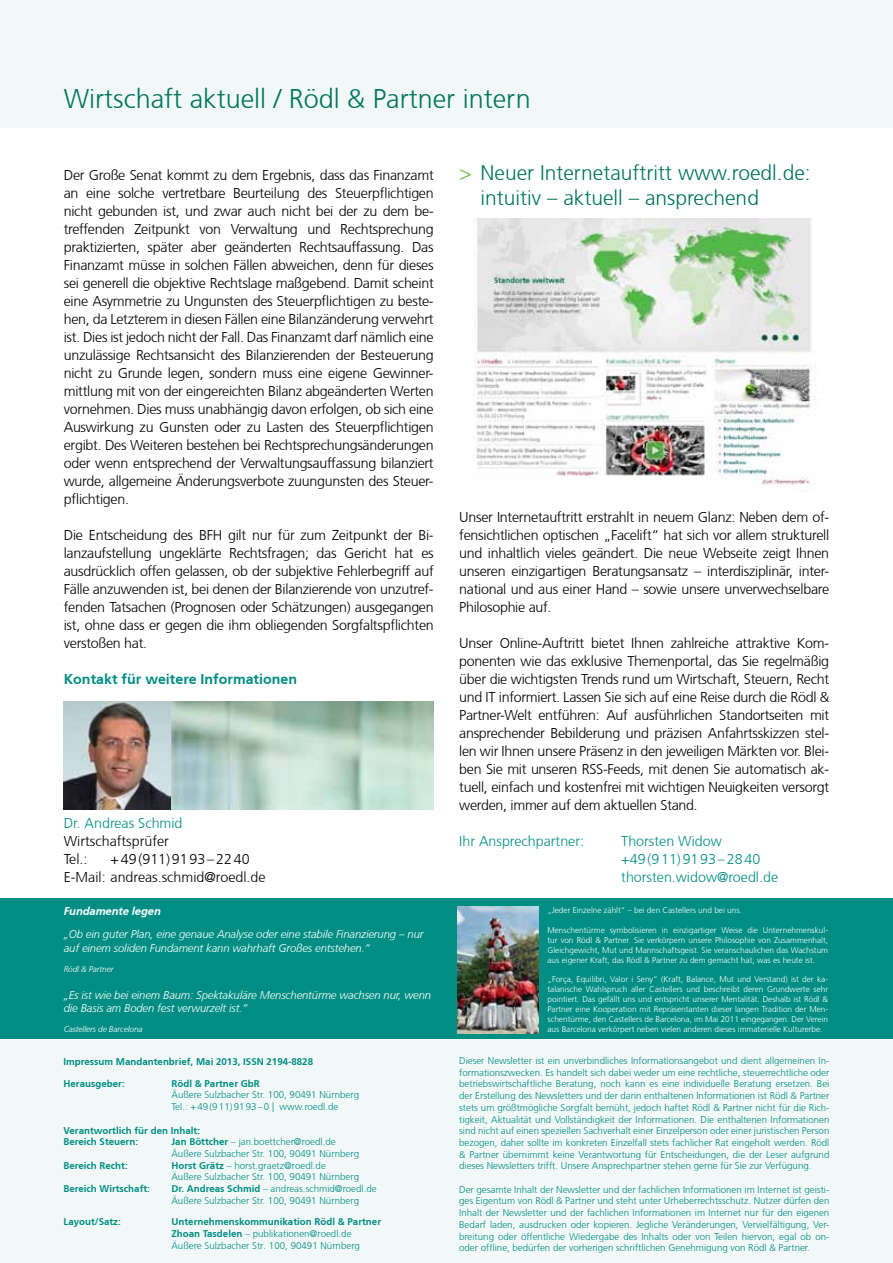
<style>
.page{position:relative;width:893px;height:1263px;background:#fff}
.page>*{position:absolute;margin:0;border:0;box-sizing:border-box;transform-origin:0 0}
.t1{font:300 27px "Frutiger CE";color:#00755c}
.t2{font:300 21px/25.2px "Frutiger CE";color:#00755c}
.t3{font:300 14.25px/18px "Frutiger CE";letter-spacing:-.02em;color:#000;text-align:justify}
.t4{font:300 14.25px/18px "Frutiger CE";color:#008e84}
.t5{font:300 14.25px/18px "Frutiger CE";color:#000}
.t6{font:700 14.25px "Frutiger CE";color:#008e84}
.t7{font:italic 300 11.25px/13.5px "Frutiger CE";letter-spacing:-.01em;color:#fff}
.t8{font:italic 700 11.25px "Frutiger CE";letter-spacing:-.01em;color:#fff}
.t9{font:300 9.75px/11.7px "Frutiger CE";color:#008e84}
.t10{font:700 9.75px/11.7px "Frutiger CE";color:#008e84}
.t11{font:300 8.25px/9.9px "Frutiger CE";color:#fff;text-align:justify}
.t12{font:italic 300 8.25px "Frutiger CE";letter-spacing:-.01em;color:#fff}
.s1{font-weight:700}
.s2{color:#72bf44}
</style>
<div class="page">
<div style="left:0;top:0;width:893px;height:128px;background:#f2f8f7"></div>
<div style="left:0;top:898px;width:893px;height:142px;background:#008e84"></div>
<img style="left:457px;top:906px;width:82px;height:127px">
<div style="left:0;top:1040px;width:893px;height:223px;background:#f2f8f7"></div>
<img style="left:170px;top:702px;width:264px;height:107px">
<img style="left:64px;top:702px;width:106px;height:107px">
<img style="left:474px;top:218px;width:342px;height:267px">
<h1 class="t1" style="left:64px;top:83px;width:468px">Wirtschaft aktuell / Rödl &amp; Partner intern</h1>
<p class="t3" style="left:64px;top:166px;width:371px">Der Große Senat kommt zu dem Ergebnis, dass das Finanzamt an eine solche vertretbare Beurteilung des Steuerpflichtigen nicht gebunden ist, und zwar auch nicht bei der zu dem be&shy;treffenden Zeitpunkt von Verwaltung und Rechtsprechung praktizierten, später aber geänderten Rechtsauffassung. Das Finanzamt müsse in solchen Fällen abweichen, denn für dieses sei generell die objektive Rechtslage maßgebend. Damit scheint eine Asymmetrie zu Ungunsten des Steuerpflichtigen zu beste&shy;hen, da Letzterem in diesen Fällen eine Bilanzänderung verwehrt ist. Dies ist jedoch nicht der Fall. Das Finanzamt darf nämlich eine unzulässige Rechtsansicht des Bilanzierenden der Besteuerung nicht zu Grunde legen, sondern muss eine eigene Gewinner&shy;mittlung mit von der eingereichten Bilanz abgeänderten Werten vornehmen. Dies muss unabhängig davon erfolgen, ob sich eine Auswirkung zu Gunsten oder zu Lasten des Steuerpflichtigen ergibt. Des Weiteren bestehen bei Rechtsprechungsänderungen oder wenn entsprechend der Verwaltungsauffassung bilanziert wurde, allgemeine Änderungsverbote zuungunsten des Steuer&shy;pflichtigen.</p>
<p class="t3" style="left:64px;top:526px;width:371px">Die Entscheidung des BFH gilt nur für zum Zeitpunkt der Bi&shy;lanzaufstellung ungeklärte Rechtsfragen; das Gericht hat es ausdrücklich offen gelassen, ob der subjektive Fehlerbegriff auf Fälle anzuwenden ist, bei denen der Bilanzierende von unzutref&shy;fenden Tatsachen (Prognosen oder Schätzungen) ausgegangen ist, ohne dass er gegen die ihm obliegenden Sorgfaltspflichten verstoßen hat.</p>
<p class="t6" style="left:64px;top:671px;width:235px">Kontakt für weitere Informationen</p>
<p class="t4" style="left:64px;top:814px;width:120px">Dr. Andreas Schmid</p>
<p class="t5" style="left:64px;top:832px;width:107px">Wirtschaftsprüfer<br>Tel.:</p>
<p class="t5" style="left:64px;top:850px;width:203px;text-indent:47px">+49(911)9193–2240<br>E-Mail: andreas.schmid@roedl.de</p>
<p class="t8" style="left:64px;top:904px;width:99px">Fundamente legen</p>
<p class="t7" style="left:64px;top:928px;width:361px">„Ob ein guter Plan, eine genaue Analyse oder eine stabile Finanzierung – nur auf einem soliden Fundament kann wahrhaft Großes entstehen.“</p>
<p class="t12" style="left:64px;top:964px;width:51px">Rödl &amp; Partner</p>
<p class="t7" style="left:64px;top:988px;width:369px">„Es ist wie bei einem Baum: Spektakuläre Menschentürme wachsen nur, wenn die Basis am Boden fest verwurzelt ist.“</p>
<p class="t12" style="left:64px;top:1024px;width:80px">Castellers de Barcelona</p>
<p class="t10" style="left:64px;top:1056px;width:251px">Impressum Mandantenbrief, Mai 2013, ISSN 2194-8828</p>
<p class="t10" style="left:64px;top:1077px;width:63px">Herausgeber:</p>
<p class="t10" style="left:172px;top:1077px;width:90px">Rödl &amp; Partner GbR</p>
<p class="t9" style="left:171px;top:1089px;width:189px">Äußere Sulzbacher Str. 100, 90491 Nürnberg<br>Tel.: +49(911)9193–0 | www.roedl.de</p>
<p class="t10" style="left:63px;top:1124px;width:138px">Verantwortlich für den Inhalt:<br>Bereich Steuern:</p>
<p class="t9" style="left:171px;top:1136px;width:189px"><span class="s1">Jan Böttcher</span> – jan.boettcher@roedl.de<br>Äußere Sulzbacher Str. 100, 90491 Nürnberg</p>
<p class="t10" style="left:63px;top:1159px;width:66px">Bereich Recht:</p>
<p class="t9" style="left:171px;top:1159px;width:189px"><span class="s1">Horst Grätz</span> – horst.graetz@roedl.de<br>Äußere Sulzbacher Str. 100, 90491 Nürnberg</p>
<p class="t10" style="left:63px;top:1183px;width:88px">Bereich Wirtschaft:</p>
<p class="t9" style="left:171px;top:1183px;width:207px"><span class="s1">Dr. Andreas Schmid</span> – andreas.schmid@roedl.de<br>Äußere Sulzbacher Str. 100, 90491 Nürnberg</p>
<p class="t10" style="left:63px;top:1216px;width:59px">Layout/Satz:</p>
<p class="t9" style="left:171px;top:1216px;width:211px"><span class="s1">Unternehmenskommunikation Rödl &amp; Partner<br>Zhoan Tasdelen</span> – publikationen@roedl.de<br>Äußere Sulzbacher Str. 100, 90491 Nürnberg</p>
<h2 class="t2" style="left:480px;top:160px;width:332px;text-indent:-21px"><span class="s2">&gt;</span> Neuer Internetauftritt www.roedl.de: intuitiv – aktuell – ansprechend</h2>
<p class="t3" style="left:459px;top:508px;width:371px">Unser Internetauftritt erstrahlt in neuem Glanz: Neben dem of&shy;fensichtlichen optischen „Facelift“ hat sich vor allem strukturell und inhaltlich vieles geändert. Die neue Webseite zeigt Ihnen unseren einzigartigen Beratungsansatz – interdisziplinär, inter&shy;national und aus einer Hand – sowie unsere unverwechselbare Philosophie auf.</p>
<p class="t3" style="left:459px;top:634px;width:371px">Unser Online-Auftritt bietet Ihnen zahlreiche attraktive Kom&shy;ponenten wie das exklusive Themenportal, das Sie regelmäßig über die wichtigsten Trends rund um Wirtschaft, Steuern, Recht und IT informiert. Lassen Sie sich auf eine Reise durch die Rödl &amp; Partner-Welt entführen: Auf ausführlichen Standortseiten mit ansprechender Bebilderung und präzisen Anfahrtsskizzen stel&shy;len wir Ihnen unsere Präsenz in den jeweiligen Märkten vor. Blei&shy;ben Sie mit unseren RSS-Feeds, mit denen Sie automatisch ak&shy;tuell, einfach und kostenfrei mit wichtigen Neuigkeiten versorgt werden, immer auf dem aktuellen Stand.</p>
<p class="t4" style="left:459px;top:832px;width:126px">Ihr Ansprechpartner:</p>
<p class="t4" style="left:621px;top:832px;width:158px">Thorsten Widow +49(911)9193–2840 thorsten.widow@roedl.de</p>
<p class="t11" style="left:547px;top:905px;width:196px">„Jeder Einzelne zählt“ – bei den Castellers und bei uns.</p>
<p class="t11" style="left:547px;top:925px;width:282px">Menschentürme symbolisieren in einzigartiger Weise die Unternehmenskul&shy;tur von Rödl &amp; Partner. Sie verkörpern unsere Philosophie von Zusammenhalt, Gleichgewicht, Mut und Mannschaftsgeist. Sie veranschaulichen das Wachstum aus eigener Kraft, das Rödl &amp; Partner zu dem gemacht hat, was es heute ist.</p>
<p class="t11" style="left:547px;top:974px;width:282px">„Força, Equilibri, Valor i Seny“ (Kraft, Balance, Mut und Verstand) ist der ka&shy;talanische Wahlspruch aller Castellers und beschreibt deren Grundwerte sehr pointiert. Das gefällt uns und entspricht unserer Mentalität. Deshalb ist Rödl &amp; Partner eine Kooperation mit Repräsentanten dieser langen Tradition der Men&shy;schentürme, den Castellers de Barcelona, im Mai 2011 eingegangen. Der Verein aus Barcelona verkörpert neben vielen anderen dieses immaterielle Kulturerbe.</p>
<p class="t9" style="left:459px;top:1055px;width:372px;text-align:justify">Dieser Newsletter ist ein unverbindliches Informationsangebot und dient allgemeinen In&shy;formationszwecken. Es handelt sich dabei weder um eine rechtliche, steuerrechtliche oder betriebswirtschaftliche Beratung, noch kann es eine individuelle Beratung ersetzen. Bei der Erstellung des Newsletters und der darin enthaltenen Informationen ist Rödl &amp; Partner stets um größtmögliche Sorgfalt bemüht, jedoch haftet Rödl &amp; Partner nicht für die Rich&shy;tigkeit, Aktualität und Vollständigkeit der Informationen. Die enthaltenen Informationen sind nicht auf einen speziellen Sachverhalt einer Einzelperson oder einer juristischen Person bezogen, daher sollte im konkreten Einzelfall stets fachlicher Rat eingeholt werden. Rödl &amp; Partner übernimmt keine Verantwortung für Entscheidungen, die der Leser aufgrund dieses Newsletters trifft. Unsere Ansprechpartner stehen gerne für Sie zur Verfügung.</p>
<p class="t9" style="left:459px;top:1183px;width:372px;text-align:justify">Der gesamte Inhalt der Newsletter und der fachlichen Informationen im Internet ist geisti&shy;ges Eigentum von Rödl &amp; Partner und steht unter Urheberrechtsschutz. Nutzer dürfen den Inhalt der Newsletter und der fachlichen Informationen im Internet nur für den eigenen Bedarf laden, ausdrucken oder kopieren. Jegliche Veränderungen, Vervielfältigung, Ver&shy;breitung oder öffentliche Wiedergabe des Inhalts oder von Teilen hiervon, egal ob on&shy;oder offline, bedürfen der vorherigen schriftlichen Genehmigung von Rödl &amp; Partner.</p>
</div>
